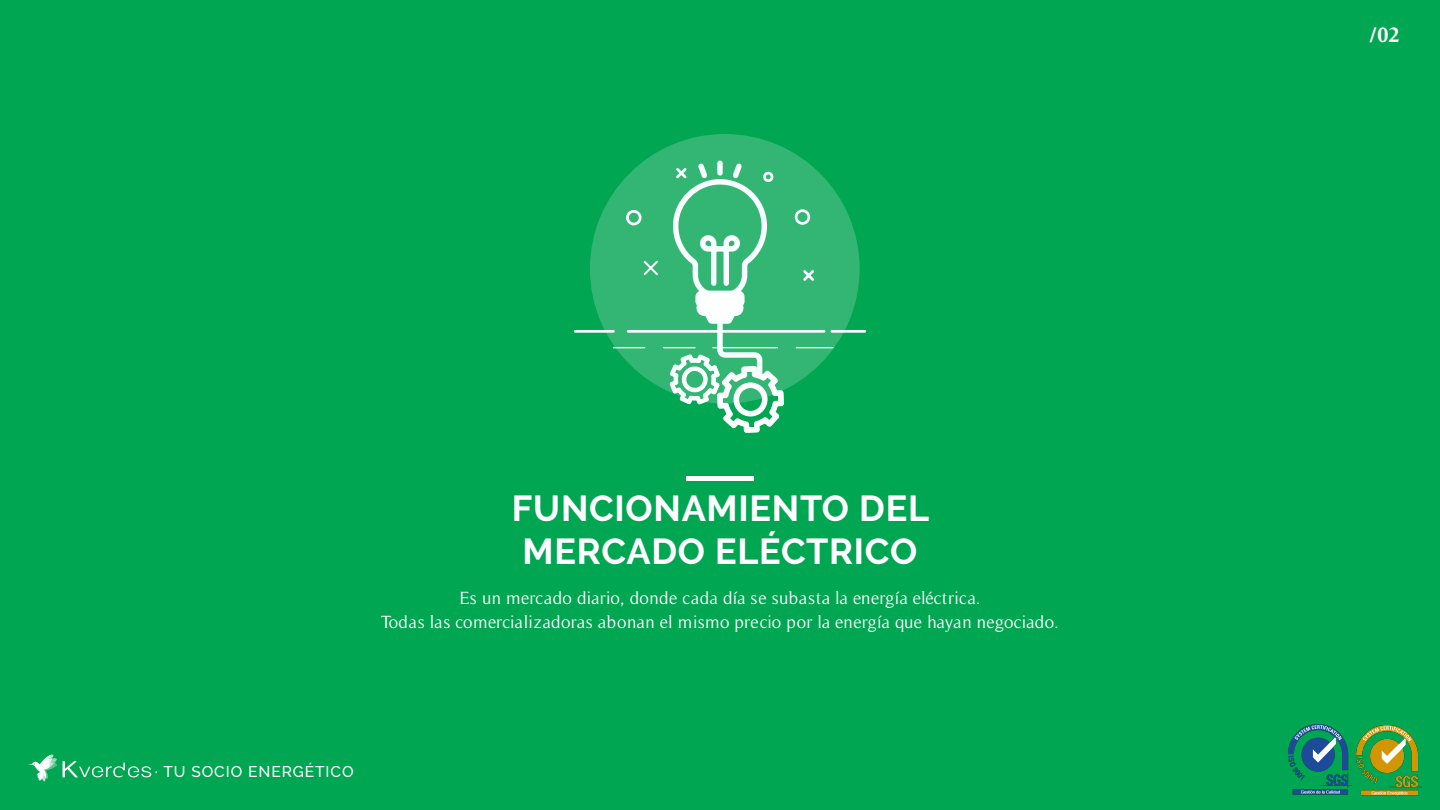
<style>
.page{position:relative;width:1440px;height:810px;background:#00a652}
.page>*{position:absolute;margin:0;border:0;box-sizing:border-box;transform-origin:0 0}
.t1{font:700 36px/43.2px "Raleway";letter-spacing:.02em;color:#fff}
.t2{font:700 21px "Timeless";color:#fff}
.t3{font:18px/24px "Timeless";letter-spacing:.02em;color:#fff;text-align:center}
.t4{font:500 15.52px "Raleway";letter-spacing:.06em;color:#fff}
</style>
<div class="page">
<div style="left:590px;top:134px;width:270px;height:270px;background:#33b674;border-radius:50%"></div>
<svg style="left:572px;top:165px;width:296px;height:169px"></svg>
<hr style="left:613px;top:347px;width:32px;height:1px;background:#f9ffff">
<hr style="left:796px;top:347px;width:37px;height:1px;background:#f9ffff">
<svg style="left:625px;top:158px;width:192px;height:275px"></svg>
<div style="left:686px;top:476px;width:68px;height:5px;background:#fff"></div>
<svg style="left:63px;top:761px;width:89px;height:17px;background:#32b773"></svg>
<svg style="left:28px;top:754px;width:29px;height:28px"></svg>
<img style="left:1288px;top:725px;width:64px;height:71px">
<img style="left:1356px;top:725px;width:65px;height:72px">
<h1 class="t1" style="left:512px;top:487px;width:419px">FUNCIONAMIENTO DEL<br>MERCADO ELÉCTRICO</h1>
<p class="t3" style="left:381px;top:586px;width:679px">Es un mercado diario, donde cada día se subasta la energía eléctrica.<br>Todas las comercializadoras abonan el mismo precio por la energía que hayan negociado.</p>
<p class="t4" style="left:155px;top:763px;width:200px">· TU SOCIO ENERGÉTICO</p>
<p class="t2" style="left:1370px;top:23px;width:32px">/02</p>
</div>
